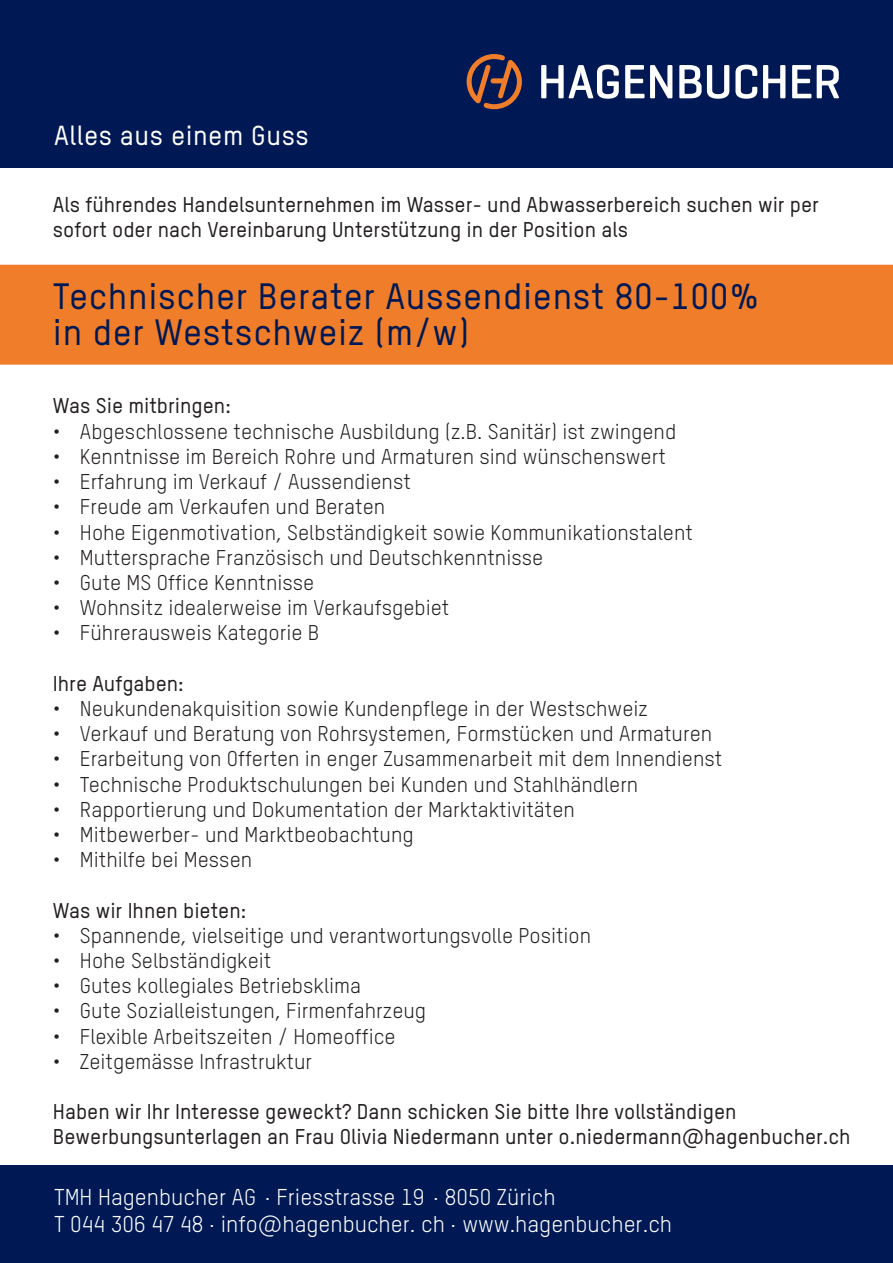
<style>
.page{position:relative;width:893px;height:1263px;background:#fff}
.page>*{position:absolute;margin:0;border:0;box-sizing:border-box;transform-origin:0 0}
.t1{font:500 36px/36px "TSTARHB";letter-spacing:.02em;color:#001954}
.t2{font:500 27px "TSTARHB";letter-spacing:.02em;color:#fff}
.t3{font:22.5px/27px "TSTARHB";color:#fff}
.t4{font:21px "TSTARHB";color:#231f20}
.t5{font:500 21px/25.2px "TSTARHB";color:#231f20}
</style>
<div class="page">
<div style="left:0;top:0;width:893px;height:168px;background:#001954"></div>
<div style="left:0;top:265px;width:893px;height:100px;background:#f07d29"></div>
<div style="left:0;top:1165px;width:893px;height:98px;background:#001954"></div>
<svg style="left:541px;top:65px;width:78px;height:34px"></svg>
<svg style="left:625px;top:65px;width:19px;height:33px"></svg>
<svg style="left:650px;top:65px;width:22px;height:33px"></svg>
<svg style="left:679px;top:65px;width:50px;height:34px"></svg>
<svg style="left:735px;top:65px;width:22px;height:34px"></svg>
<svg style="left:763px;top:65px;width:22px;height:33px"></svg>
<svg style="left:792px;top:65px;width:19px;height:33px"></svg>
<svg style="left:817px;top:65px;width:22px;height:33px"></svg>
<svg style="left:467px;top:54px;width:55px;height:55px"></svg>
<p class="t2" style="left:54px;top:119px;width:256px">Alles aus einem Guss</p>
<p class="t5" style="left:53px;top:191px;width:768px">Als führendes Handelsunternehmen im Wasser- und Abwasserbereich suchen wir per sofort oder nach Vereinbarung Unterstützung in der Position als</p>
<h1 class="t1" style="left:53px;top:277px;width:708px">Technischer Berater Aussendienst 80-100% in der Westschweiz (m/w)</h1>
<p class="t5" style="left:53px;top:393px;width:179px">Was Sie mitbringen:</p>
<p class="t4" style="left:53px;top:419px;width:625px">• Abgeschlossene technische Ausbildung (z.B. Sanitär) ist zwingend</p>
<p class="t4" style="left:53px;top:444px;width:614px">• Kenntnisse im Bereich Rohre und Armaturen sind wünschenswert</p>
<p class="t4" style="left:53px;top:469px;width:359px">• Erfahrung im Verkauf / Aussendienst</p>
<p class="t4" style="left:53px;top:494px;width:334px">• Freude am Verkaufen und Beraten</p>
<p class="t4" style="left:53px;top:519px;width:641px">• Hohe Eigenmotivation, Selbständigkeit sowie Kommunikationstalent</p>
<p class="t4" style="left:53px;top:545px;width:492px">• Muttersprache Französisch und Deutschkenntnisse</p>
<p class="t4" style="left:53px;top:570px;width:263px">• Gute MS Office Kenntnisse</p>
<p class="t4" style="left:53px;top:595px;width:398px">• Wohnsitz idealerweise im Verkaufsgebiet</p>
<p class="t4" style="left:53px;top:620px;width:268px">• Führerausweis Kategorie B</p>
<p class="t5" style="left:53px;top:670px;width:132px">Ihre Aufgaben:</p>
<p class="t4" style="left:53px;top:696px;width:596px">• Neukundenakquisition sowie Kundenpflege in der Westschweiz</p>
<p class="t4" style="left:53px;top:721px;width:661px">• Verkauf und Beratung von Rohrsystemen, Formstücken und Armaturen</p>
<p class="t4" style="left:53px;top:746px;width:671px">• Erarbeitung von Offerten in enger Zusammenarbeit mit dem Innendienst</p>
<p class="t4" style="left:53px;top:771px;width:587px">• Technische Produktschulungen bei Kunden und Stahlhändlern</p>
<p class="t4" style="left:53px;top:797px;width:523px">• Rapportierung und Dokumentation der Marktaktivitäten</p>
<p class="t4" style="left:53px;top:822px;width:362px">• Mitbewerber- und Marktbeobachtung</p>
<p class="t4" style="left:53px;top:847px;width:201px">• Mithilfe bei Messen</p>
<p class="t5" style="left:53px;top:897px;width:195px">Was wir Ihnen bieten:</p>
<p class="t4" style="left:53px;top:923px;width:540px">• Spannende, vielseitige und verantwortungsvolle Position</p>
<p class="t4" style="left:53px;top:948px;width:220px">• Hohe Selbständigkeit</p>
<p class="t4" style="left:53px;top:973px;width:310px">• Gutes kollegiales Betriebsklima</p>
<p class="t4" style="left:53px;top:998px;width:375px">• Gute Sozialleistungen, Firmenfahrzeug</p>
<p class="t4" style="left:53px;top:1023px;width:344px">• Flexible Arbeitszeiten / Homeoffice</p>
<p class="t4" style="left:53px;top:1049px;width:261px">• Zeitgemässe Infrastruktur</p>
<p class="t5" style="left:53px;top:1099px;width:799px">Haben wir Ihr Interesse geweckt? Dann schicken Sie bitte Ihre vollständigen<br>Bewerbungsunterlagen an Frau Olivia Niedermann unter o.niedermann@hagenbucher.ch</p>
<p class="t3" style="left:54px;top:1183px;width:620px">TMH Hagenbucher AG · Friesstrasse 19 · 8050 Zürich<br>T 044 306 47 48 · info@hagenbucher. ch · www.hagenbucher.ch</p>
</div>
